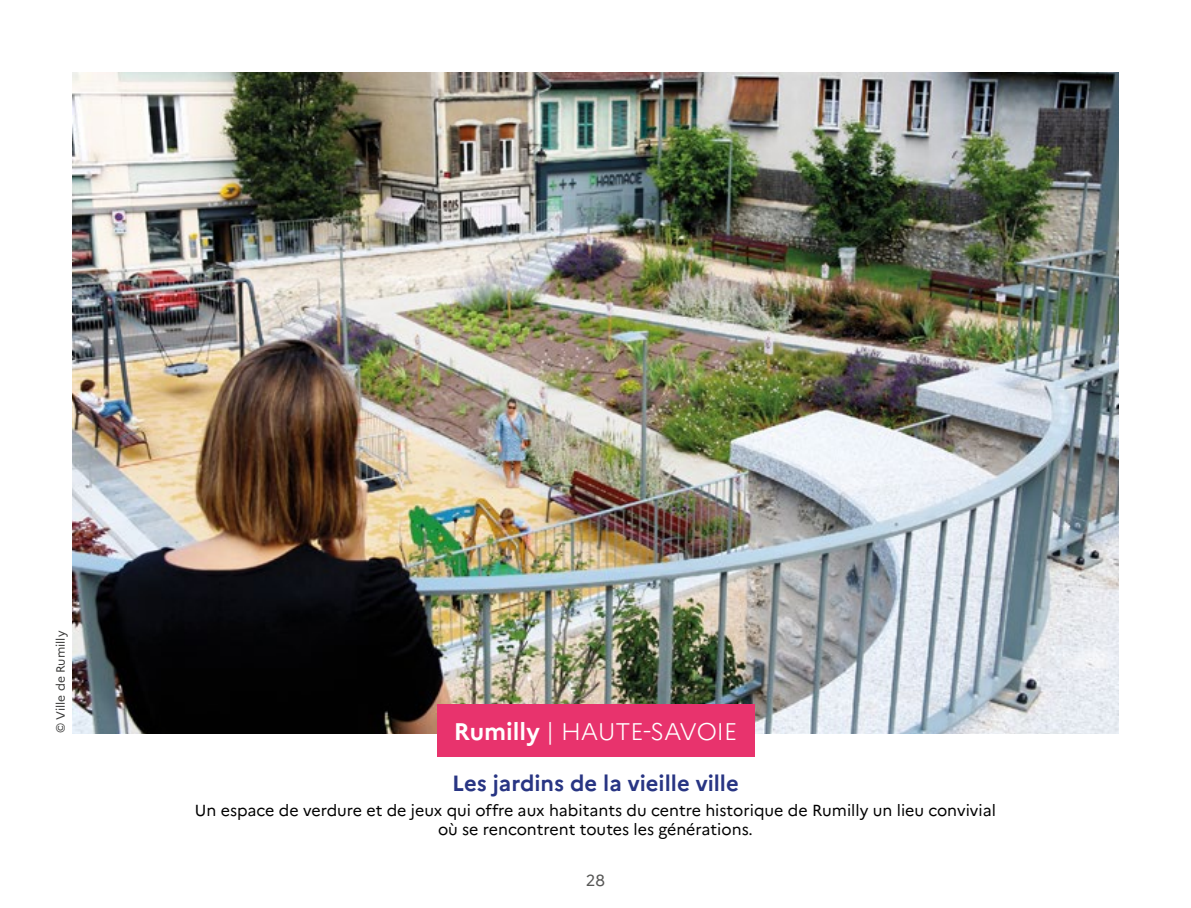
<style>
.page{position:relative;width:1191px;height:908px;background:#fff}
.page>*{position:absolute;margin:0;border:0;box-sizing:border-box;transform-origin:0 0}
.t1{font:300 24px "Marianne";color:#fff}
.t2{font:700 22px "Marianne";color:#283583}
.t3{font:16px/19.2px "Marianne";color:#000;text-align:center}
.t4{font:16px "Marianne";color:#575756}
.t5{font:12px "Marianne";color:#3c3c3b}
.s1{font-weight:700}
</style>
<div class="page">
<img style="left:72px;top:72px;width:1047px;height:661px">
<div style="left:437px;top:704px;width:317px;height:52px;background:#e8336d"></div>
<p class="t5" style="left:53px;top:733px;width:104px;rotate:-90deg">© Ville de Rumilly</p>
<h1 class="t1" style="left:454px;top:716px;width:285px"><span class="s1">Rumilly</span> | HAUTE-SAVOIE</h1>
<h2 class="t2" style="left:452px;top:769px;width:288px">Les jardins de la vieille ville</h2>
<p class="t3" style="left:195px;top:799px;width:802px">Un espace de verdure et de jeux qui offre aux habitants du centre historique de Rumilly un lieu convivial où se rencontrent toutes les générations.</p>
<p class="t4" style="left:586px;top:870px;width:21px">28</p>
</div>
